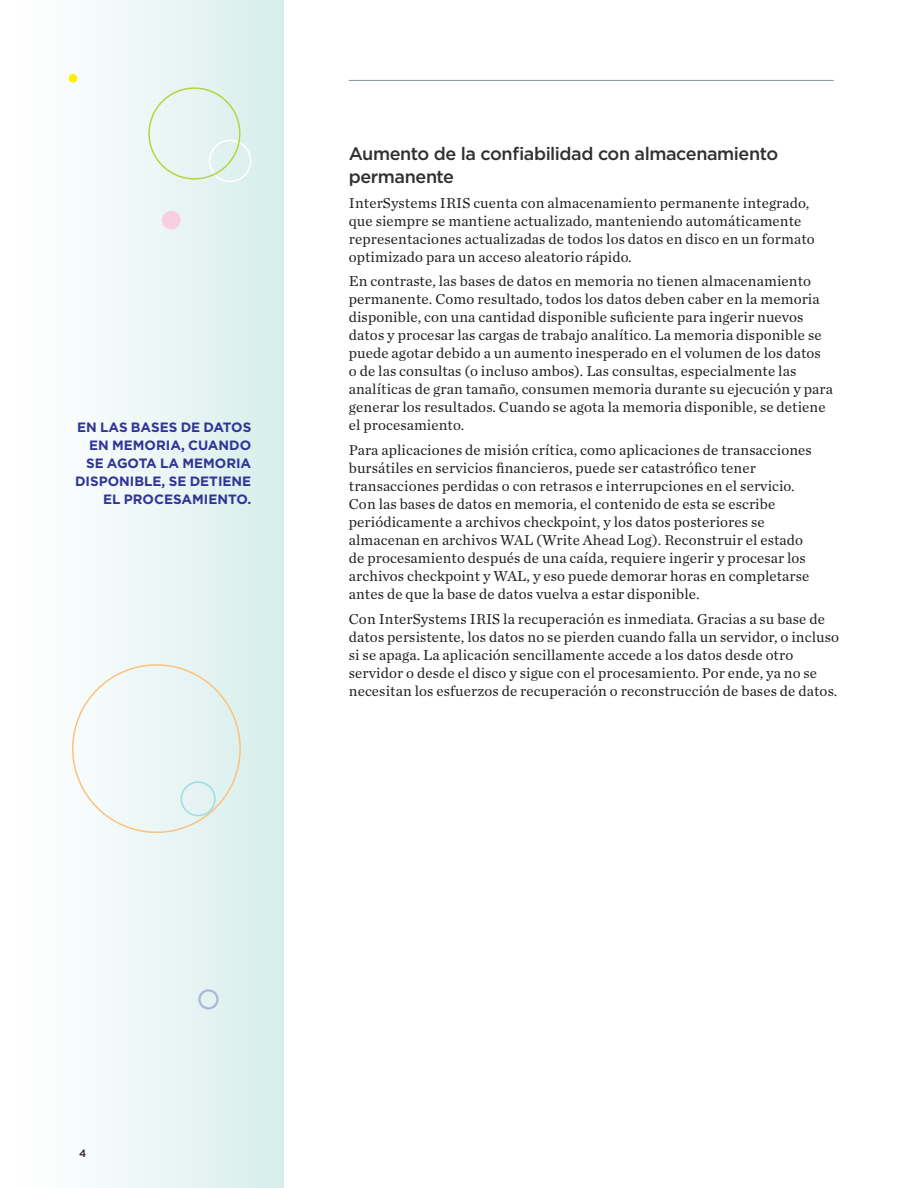
<style>
.page{position:relative;width:918px;height:1188px;background:#fff}
.page>*{position:absolute;margin:0;border:0;box-sizing:border-box;transform-origin:0 0}
.t1{font:500 18px/22.5px "Gotham";letter-spacing:-.025em;color:#312f30}
.t2{font:15px/18px "Chronicle Text G1";letter-spacing:.005em;color:#231f20}
.MetaData_Page_Number{font:700 13.5px/18px "Gotham";color:#303595;text-align:right}
.t3{font:500 10.5px "Gotham";color:#231f20}
</style>
<div class="page">
<div style="left:0;top:0;width:284px;height:1188px;background:linear-gradient(to right,#fff,#d8eeeb)"></div>
<div style="left:198px;top:989px;width:21px;height:21px;border:2px solid #a9b7d8;border-radius:50%"></div>
<div style="left:69px;top:75px;width:8px;height:7px;background:#fff101;border-radius:50%"></div>
<div style="left:69px;top:74px;width:8px;height:9px;border:2px solid #fff101;border-radius:50%"></div>
<div style="left:209px;top:140px;width:42px;height:42px;border:2px solid #fff;border-radius:50%"></div>
<div style="left:148px;top:87px;width:93px;height:93px;border:2px solid #b6d43d;border-radius:50%"></div>
<div style="left:181px;top:781px;width:35px;height:35px;border:2px solid #6accdf;border-radius:50%"></div>
<hr style="left:349px;top:80px;width:485px;height:1px;background:#86939e">
<div style="left:162px;top:211px;width:19px;height:19px;background:#f9cee0;border-radius:50%"></div>
<p class="MetaData_Page_Number" style="left:75px;top:418px;width:178px">EN LAS BASES DE DATOS<br>EN MEMORIA, CUANDO<br>SE AGOTA LA MEMORIA<br>DISPONIBLE, SE DETIENE<br>EL PROCESAMIENTO.</p>
<p class="t1" style="left:349px;top:143px;width:431px">Aumento de la confiabilidad con almacenamiento permanente</p>
<p class="t2" style="left:349px;top:193px;width:467px">InterSystems IRIS cuenta con almacenamiento permanente integrado, que siempre se mantiene actualizado, manteniendo automáticamente representaciones actualizadas de todos los datos en disco en un formato optimizado para un acceso aleatorio rápido.</p>
<p class="t2" style="left:349px;top:272px;width:486px">En contraste, las bases de datos en memoria no tienen almacenamiento permanente. Como resultado, todos los datos deben caber en la memoria disponible, con una cantidad disponible suficiente para ingerir nuevos datos y procesar las cargas de trabajo analítico. La memoria disponible se puede agotar debido a un aumento inesperado en el volumen de los datos<br>o de las consultas (o incluso ambos). Las consultas, especialmente las analíticas de gran tamaño, consumen memoria durante su ejecución y para generar los resultados. Cuando se agota la memoria disponible, se detiene el procesamiento.</p>
<p class="t2" style="left:349px;top:440px;width:465px">Para aplicaciones de misión crítica, como aplicaciones de transacciones bursátiles en servicios financieros, puede ser catastrófico tener transacciones perdidas o con retrasos e interrupciones en el servicio.<br>Con las bases de datos en memoria, el contenido de esta se escribe periódicamente a archivos checkpoint, y los datos posteriores se almacenan en archivos WAL (Write Ahead Log). Reconstruir el estado de procesamiento después de una caída, requiere ingerir y procesar los archivos checkpoint y WAL, y eso puede demorar horas en completarse antes de que la base de datos vuelva a estar disponible.</p>
<p class="t2" style="left:349px;top:609px;width:492px">Con InterSystems IRIS la recuperación es inmediata. Gracias a su base de datos persistente, los datos no se pierden cuando falla un servidor, o incluso si se apaga. La aplicación sencillamente accede a los datos desde otro servidor o desde el disco y sigue con el procesamiento. Por ende, ya no se necesitan los esfuerzos de recuperación o reconstrucción de bases de datos.</p>
<p class="t3" style="left:79px;top:1147px;width:9px">4</p>
</div>
